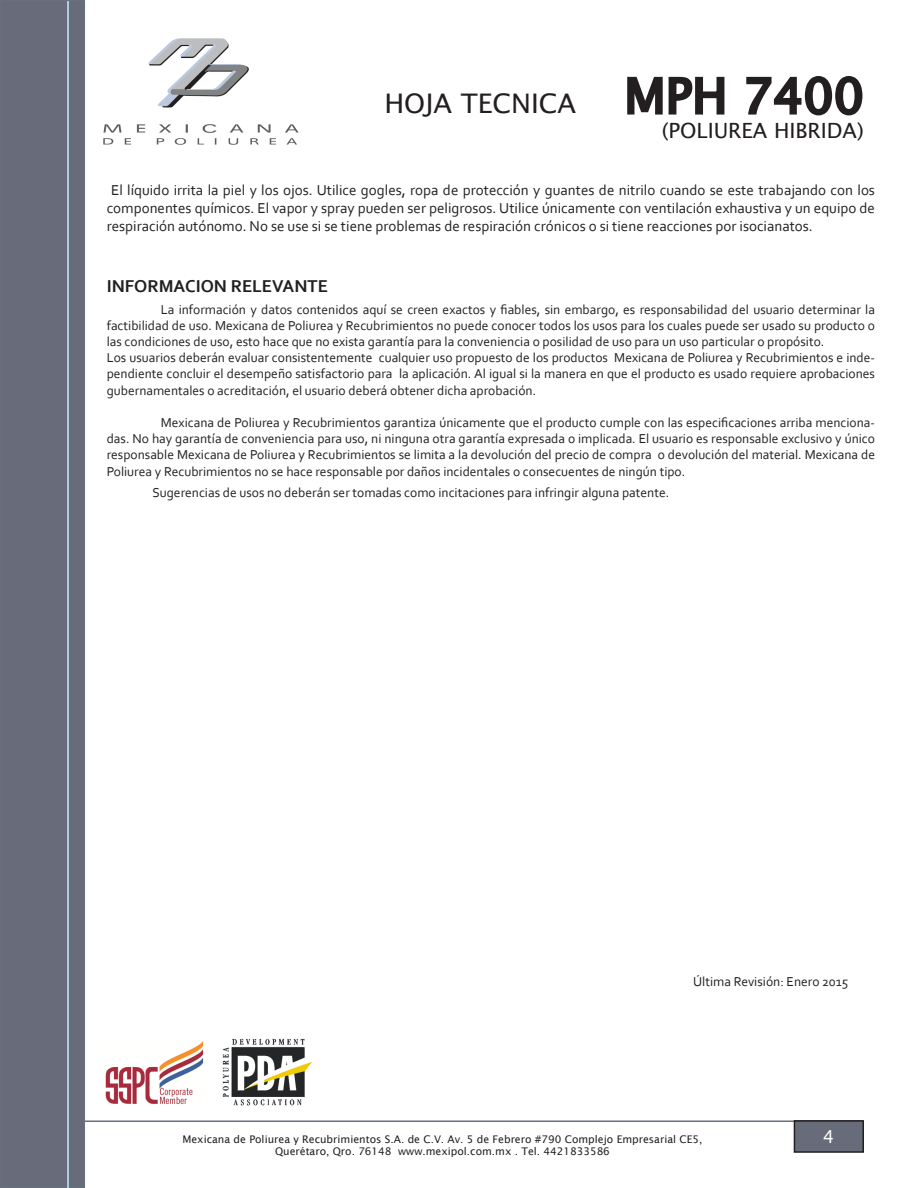
<style>
.page{position:relative;width:918px;height:1188px;background:#fff}
.page>*{position:absolute;margin:0;border:0;box-sizing:border-box;transform-origin:0 0}
.t1{font:48px "Lucida Sans";color:#231f20}
.t2{font:27px "Lucida Sans";color:#231f20}
.t3{font:21px "Lucida Sans";color:#231f20}
.t4{font:700 18px "Corbel";color:#231f20}
.t5{font:18px "Lucida Sans";color:#fff}
.t6{font:15px/18px "Corbel";color:#231f20;text-align:justify}
.t7{font:13.5px/16.2px "Corbel";color:#231f20}
.t8{font:10.5px/12px "Lucida Sans";color:#231f20;text-align:center}
</style>
<div class="page">
<div style="left:1px;top:1px;width:83px;height:1186px;background:#686c7a"></div>
<div style="left:0;top:0;width:85px;height:1188px;border:2px solid #67707c"></div>
<hr style="left:84px;top:1120px;width:779px;height:2px;background:#67707d">
<div style="left:794px;top:1121px;width:69px;height:31px;background:#686c7a"></div>
<div style="left:794px;top:1120px;width:70px;height:33px;border:2px solid #231f20"></div>
<hr style="left:67px;top:1px;width:2px;height:1187px;background:#c8eaff">
<img style="left:103px;top:38px;width:196px;height:107px">
<img style="left:222px;top:1038px;width:91px;height:68px">
<img style="left:105px;top:1041px;width:99px;height:64px">
<svg style="left:627px;top:76px;width:98px;height:39px"></svg>
<svg style="left:746px;top:76px;width:117px;height:40px"></svg>
<h2 class="t2" style="left:384px;top:88px;width:193px">HOJA TECNICA</h2>
<h1 class="t1" style="left:624px;top:69px;width:241px">MPH 7400</h1>
<h3 class="t3" style="left:662px;top:119px;width:204px">(POLIUREA HIBRIDA)</h3>
<p class="t6" style="left:107px;top:181px;width:770px">El líquido irrita la piel y los ojos. Utilice gogles, ropa de protección y guantes de nitrilo cuando se este trabajando con los componentes químicos. El vapor y spray pueden ser peligrosos. Utilice únicamente con ventilación exhaustiva y un equipo de respiración autónomo. No se use si se tiene problemas de respiración crónicos o si tiene reacciones por isocianatos.</p>
<h3 class="t4" style="left:107px;top:275px;width:223px">INFORMACION RELEVANTE</h3>
<p class="t7" style="left:107px;top:301px;width:770px;text-indent:54px">La información y datos contenidos aquí se creen exactos y fiables, sin embargo, es responsabilidad del usuario determinar la factibilidad de uso. Mexicana de Poliurea y Recubrimientos no puede conocer todos los usos para los cuales puede ser usado su producto o las condiciones de uso, esto hace que no exista garantía para la conveniencia o posilidad de uso para un uso particular o propósito.<br>Los usuarios deberán evaluar consistentemente cualquier uso propuesto de los productos Mexicana de Poliurea y Recubrimientos e inde&shy;pendiente concluir el desempeño satisfactorio para la aplicación. Al igual si la manera en que el producto es usado requiere aprobaciones gubernamentales o acreditación, el usuario deberá obtener dicha aprobación.</p>
<p class="t7" style="left:107px;top:414px;width:770px;text-align:justify;text-indent:54px">Mexicana de Poliurea y Recubrimientos garantiza únicamente que el producto cumple con las especificaciones arriba menciona&shy;das. No hay garantía de conveniencia para uso, ni ninguna otra garantía expresada o implicada. El usuario es responsable exclusivo y único responsable Mexicana de Poliurea y Recubrimientos se limita a la devolución del precio de compra o devolución del material. Mexicana de Poliurea y Recubrimientos no se hace responsable por daños incidentales o consecuentes de ningún tipo.</p>
<p class="t7" style="left:152px;top:484px;width:519px">Sugerencias de usos no deberán ser tomadas como incitaciones para infringir alguna patente.</p>
<p class="t7" style="left:693px;top:974px;width:157px">Última Revisión: Enero 2015</p>
<p class="t8" style="left:182px;top:1133px;width:522px">Mexicana de Poliurea y Recubrimientos S.A. de C.V. Av. 5 de Febrero #790 Complejo Empresarial CE5,<br>Querétaro, Qro. 76148 www.mexipol.com.mx . Tel. 4421833586</p>
<h3 class="t5" style="left:823px;top:1126px;width:13px">4</h3>
</div>
